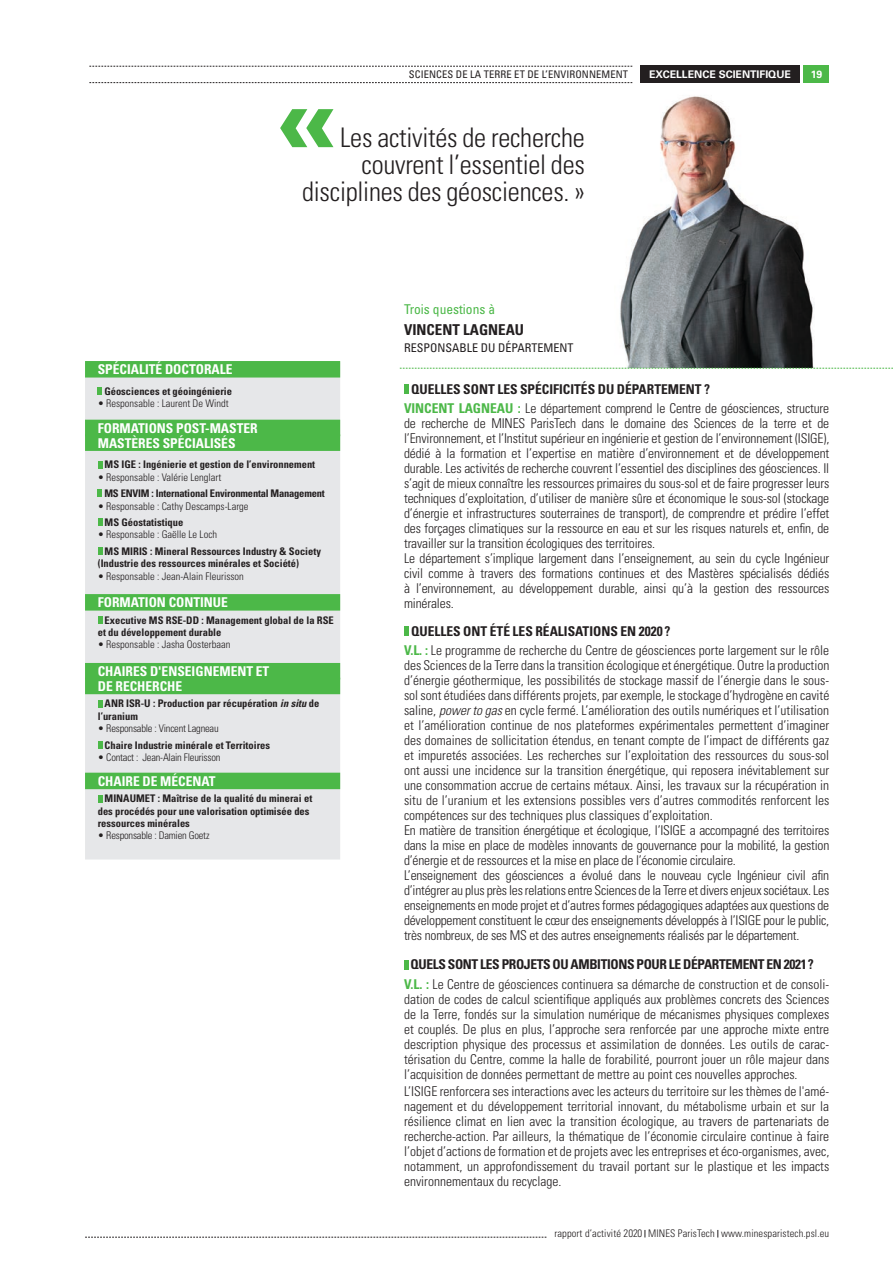
<style>
.page{position:relative;width:893px;height:1263px;background:#fff}
.page>*{position:absolute;margin:0;border:0;box-sizing:border-box;transform-origin:0 0}
.t1{font:900 97.5px "Univers LT Std";color:#4cb848}
.t2{font:300 condensed 27px/27px "Univers LT Std";letter-spacing:-.01em;color:#231f20;text-align:right}
.t3{font:700 condensed 15px "Univers LT Std";color:#231f20}
.t4{font:300 condensed 13.5px/15px "Univers LT Std";letter-spacing:-.01em;color:#231f20}
.t5{font:700 condensed 13.5px/14.7px "Univers LT Std";color:#fff}
.t6{font:condensed 13.5px "Univers LT Std";color:#4cb848}
.t7{font:condensed 12px "Univers LT Std";color:#231f20}
.t8{font:700 condensed 10.5px/12.3px "Univers LT Std";color:#231f20}
.t9{font:300 condensed 10.5px "Univers LT Std";color:#231f20}
.t10{font:300 condensed 10.5px "Univers LT Std";letter-spacing:-.02em;color:#231f20}
.t11{font:700 condensed 10.5px "Univers LT Std";letter-spacing:-.02em;color:#231f20}
.t12{font:condensed 10.5px "Univers LT Std";letter-spacing:.01em;color:#231f20}
.t13{font:700 10.5px "Univers LT Std";color:#fff}
.s1{font-style:italic}
.s2{font-weight:700}
.s3{font-weight:700;color:#4cb848}
.s4{font-size:10.8px}
</style>
<div class="page">
<div style="left:85px;top:377px;width:255px;height:482px;background:#e6e7e9"></div>
<img style="left:614px;top:96px;width:200px;height:272px">
<div style="left:804px;top:66px;width:25px;height:17px;background:#4cb848"></div>
<svg style="left:89px;top:82px;width:543px;height:1px"></svg>
<svg style="left:89px;top:66px;width:543px;height:1px"></svg>
<svg style="left:85px;top:1237px;width:461px;height:1px"></svg>
<div style="left:640px;top:66px;width:160px;height:17px;background:#231f20"></div>
<div style="left:404px;top:384px;width:5px;height:10px;background:#4cb848"></div>
<div style="left:404px;top:626px;width:5px;height:10px;background:#4cb848"></div>
<div style="left:404px;top:960px;width:5px;height:9px;background:#4cb848"></div>
<svg style="left:400px;top:368px;width:493px;height:1px"></svg>
<div style="left:85px;top:420px;width:255px;height:16px;background:#4cb848"></div>
<div style="left:85px;top:434px;width:255px;height:17px;background:#4cb848"></div>
<svg style="left:98px;top:461px;width:4px;height:7px"></svg>
<svg style="left:98px;top:490px;width:4px;height:7px"></svg>
<svg style="left:98px;top:518px;width:4px;height:8px"></svg>
<svg style="left:98px;top:547px;width:4px;height:8px"></svg>
<div style="left:85px;top:594px;width:255px;height:17px;background:#4cb848"></div>
<svg style="left:98px;top:616px;width:4px;height:8px"></svg>
<div style="left:85px;top:361px;width:255px;height:16px;background:#4cb848"></div>
<svg style="left:98px;top:387px;width:4px;height:8px"></svg>
<div style="left:85px;top:663px;width:255px;height:16px;background:#4cb848"></div>
<div style="left:85px;top:678px;width:255px;height:16px;background:#4cb848"></div>
<svg style="left:98px;top:700px;width:4px;height:7px"></svg>
<svg style="left:98px;top:741px;width:4px;height:8px"></svg>
<div style="left:85px;top:773px;width:255px;height:16px;background:#4cb848"></div>
<svg style="left:98px;top:795px;width:4px;height:7px"></svg>
<p class="t12" style="left:409px;top:68px;width:221px">SCIENCES DE LA TERRE ET DE L’ENVIRONNEMENT</p>
<p class="t13" style="left:811px;top:68px;width:13px">19</p>
<p class="t13" style="left:649px;top:68px;width:143px">EXCELLENCE SCIENTIFIQUE</p>
<h1 class="t1" style="left:275px;top:57px;width:67px">«</h1>
<h2 class="t2" style="left:302px;top:124px;width:284px">Les activités de recherche couvrent l’essentiel des disciplines des géosciences. »</h2>
<p class="t5" style="left:98px;top:362px;width:136px">SPÉCIALITÉ DOCTORALE</p>
<p class="t8" style="left:104px;top:385px;width:129px">Géosciences et géoingénierie</p>
<p class="t9" style="left:98px;top:397px;width:132px">• Responsable : Laurent De Windt</p>
<p class="t5" style="left:98px;top:421px;width:161px">FORMATIONS POST-MASTER<br>MASTÈRES SPÉCIALISÉS</p>
<p class="t8" style="left:105px;top:458px;width:212px">MS IGE : Ingénierie et gestion de l’environnement</p>
<p class="t9" style="left:98px;top:471px;width:125px">• Responsable : Valérie Lenglart</p>
<p class="t11" style="left:104px;top:487px;width:222px">MS ENVIM : International Environmental Management</p>
<p class="t9" style="left:98px;top:499px;width:152px">• Responsable : Cathy Descamps-Large</p>
<p class="t8" style="left:105px;top:516px;width:80px">MS Géostatistique</p>
<p class="t9" style="left:98px;top:528px;width:121px">• Responsable : Gaëlle Le Loch</p>
<p class="t8" style="left:98px;top:545px;width:225px;text-indent:7px">MS MIRIS : Mineral Ressources Industry &amp; Society (Industrie des ressources minérales et Société)</p>
<p class="t9" style="left:98px;top:569px;width:148px">• Responsable : Jean-Alain Fleurisson</p>
<p class="t5" style="left:98px;top:595px;width:132px">FORMATION CONTINUE</p>
<p class="t8" style="left:98px;top:614px;width:238px;text-indent:7px">Executive MS RSE-DD : Management global de la RSE et du développement durable</p>
<p class="t9" style="left:98px;top:638px;width:134px">• Responsable : Jasha Oosterbaan</p>
<p class="t5" style="left:98px;top:664px;width:173px">CHAIRES D'ENSEIGNEMENT ET<br>DE RECHERCHE</p>
<p class="t8" style="left:98px;top:697px;width:223px;text-indent:7px">ANR ISR-U : Production par récupération <span class="s1">in situ</span> de l’uranium</p>
<p class="t10" style="left:98px;top:722px;width:122px">• Responsable : Vincent Lagneau</p>
<p class="t8" style="left:105px;top:739px;width:167px">Chaire Industrie minérale et Territoires</p>
<p class="t10" style="left:98px;top:751px;width:124px">• Contact : Jean-Alain Fleurisson</p>
<p class="t5" style="left:98px;top:774px;width:119px">CHAIRE DE MÉCENAT</p>
<p class="t8" style="left:98px;top:792px;width:216px;text-indent:7px">MINAUMET : Maîtrise de la qualité du minerai et des procédés pour une valorisation optimisée des ressources minérales</p>
<p class="t10" style="left:98px;top:829px;width:113px">• Responsable : Damien Goetz</p>
<p class="t6" style="left:404px;top:301px;width:93px">Trois questions à</p>
<p class="t3" style="left:404px;top:320px;width:122px">VINCENT LAGNEAU</p>
<p class="t7" style="left:404px;top:340px;width:171px">RESPONSABLE DU DÉPARTEMENT</p>
<p class="t4" style="left:404px;top:379px;width:427px;line-height:19.2px;text-indent:7px"><span class="s2">QUELLES SONT LES SPÉCIFICITÉS DU DÉPARTEMENT ?<br></span><span class="s3">VINCENT LAGNEAU :</span> Le département comprend le Centre de géosciences, structure</p>
<p class="t4" style="left:404px;top:416px;width:427px">de recherche de MINES ParisTech dans le domaine des Sciences de la terre et de l’Environnement, et l’Institut supérieur en ingénierie et gestion de l’environnement (ISIGE), dédié à la formation et l’expertise en matière d’environnement et de développement durable. Les activités de recherche couvrent l’essentiel des disciplines des géosciences. Il s’agit de mieux connaître les ressources primaires du sous-sol et de faire progresser leurs techniques d’exploitation, d’utiliser de manière sûre et économique le sous-sol (stockage d’énergie et infrastructures souterraines de transport), de comprendre et prédire l’effet des forçages climatiques sur la ressource en eau et sur les risques naturels et, enfin, de travailler sur la transition écologiques des territoires.<br>Le département s’implique largement dans l’enseignement, au sein du cycle Ingénieur civil comme à travers des formations continues et des Mastères spécialisés dédiés à l’environnement, au développement durable, ainsi qu’à la gestion des ressources minérales.</p>
<p class="t4" style="left:404px;top:621px;width:427px;line-height:19.2px;text-indent:7px"><span class="s2">QUELLES ONT ÉTÉ LES RÉALISATIONS EN 2020 ?<br></span><span class="s3">V.L. :</span> Le programme de recherche du Centre de géosciences porte largement sur le rôle</p>
<p class="t4" style="left:404px;top:658px;width:427px">des Sciences de la Terre dans la transition écologique et énergétique. Outre la production d’énergie géothermique, les possibilités de stockage massif de l’énergie dans le sous&shy;sol sont étudiées dans différents projets, par exemple, le stockage d’hydrogène en cavité saline, <span class="s1">power to gas</span> en cycle fermé. L’amélioration des outils numériques et l’utilisation et l’amélioration continue de nos plateformes expérimentales permettent d’imaginer des domaines de sollicitation étendus, en tenant compte de l’impact de différents gaz et impuretés associées. Les recherches sur l’exploitation des ressources du sous-sol ont aussi une incidence sur la transition énergétique, qui reposera inévitablement sur une consommation accrue de certains métaux. Ainsi, les travaux sur la récupération in situ de l’uranium et les extensions possibles vers d’autres commodités renforcent les compétences sur des techniques plus classiques d’exploitation.<br>En matière de transition énergétique et écologique, l’ISIGE a accompagné des territoires dans la mise en place de modèles innovants de gouvernance pour la mobilité, la gestion d’énergie et de ressources et la mise en place de l’économie circulaire.<br>L’enseignement des géosciences a évolué dans le nouveau cycle Ingénieur civil afin d’intégrer au plus près les relations entre Sciences de la Terre et divers enjeux sociétaux. Les enseignements en mode projet et d’autres formes pédagogiques adaptées aux questions de développement constituent le cœur des enseignements développés à l’ISIGE pour le public, très nombreux, de ses MS et des autres enseignements réalisés par le département.</p>
<p class="t4" style="left:404px;top:955px;width:427px;line-height:19.2px;text-indent:7px"><span class="s2">QUELS SONT LES PROJETS OU AMBITIONS POUR LE DÉPARTEMENT EN 2021 ?<br></span><span class="s3">V.L. :</span> Le Centre de géosciences continuera sa démarche de construction et de consoli-</p>
<p class="t4" style="left:404px;top:991px;width:427px;text-align:justify">dation de codes de calcul scientifique appliqués aux problèmes concrets des Sciences de la Terre, fondés sur la simulation numérique de mécanismes physiques complexes et couplés. De plus en plus, l’approche sera renforcée par une approche mixte entre description physique des processus et assimilation de données. Les outils de carac&shy;térisation du Centre, comme la halle de forabilité, pourront jouer un rôle majeur dans l’acquisition de données permettant de mettre au point ces nouvelles approches.</p>
<p class="t4" style="left:404px;top:1083px;width:427px;text-align:justify">L’ISIGE renforcera ses interactions avec les acteurs du territoire sur les thèmes de l'amé&shy;nagement et du développement territorial innovant, du métabolisme urbain et sur la résilience climat en lien avec la transition écologique, au travers de partenariats de recherche-action. Par ailleurs, la thématique de l’économie circulaire continue à faire l’objet d’actions de formation et de projets avec les entreprises et éco-organismes, avec, notamment, un approfondissement du travail portant sur le plastique et les impacts environnementaux du recyclage.</p>
<p class="t9" style="left:554px;top:1227px;width:276px">rapport d’activité <span class="s4">2020</span> MINES ParisTech www.minesparistech.psl.eu</p>
</div>
